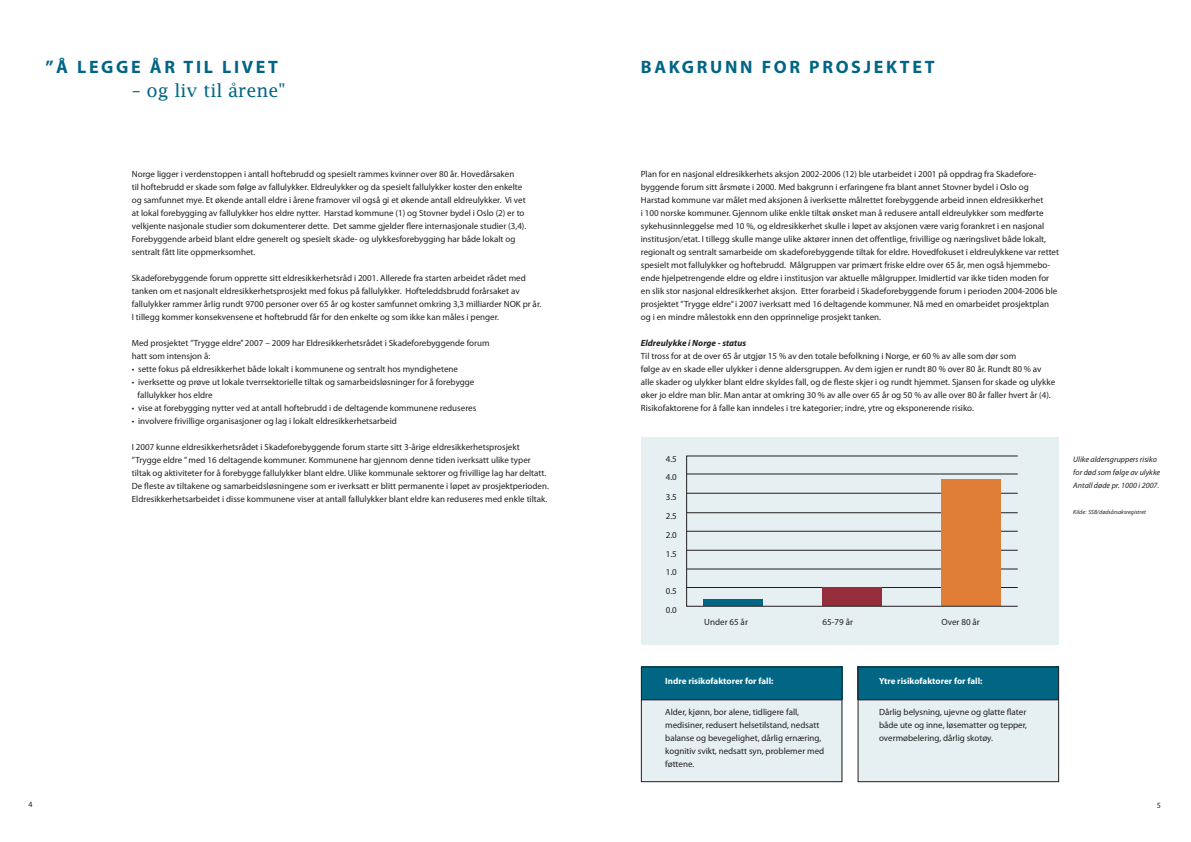
<style>
.page{position:relative;width:1191px;height:842px;background:#fff}
.page>*{position:absolute;margin:0;border:0;box-sizing:border-box;transform-origin:0 0}
.t1{font:700 18px "Myriad";letter-spacing:.15em;color:#016584}
.t2{font:18px "Lucida Fax";color:#016584}
.t3{font:9px/13px "Myriad Pro";color:#231f20}
.t4{font:700 9px "Myriad Pro";color:#fff}
.t5{font:italic 700 9px "Myriad Pro";color:#231f20}
.t6{font:italic 8px "Myriad Pro";color:#231f20}
.t7{font:8px "Myriad Pro";color:#231f20}
.t8{font:italic 6px "Myriad Pro";color:#231f20}
</style>
<div class="page">
<div style="left:641px;top:437px;width:417px;height:207px;background:#e6eff2"></div>
<hr style="left:686px;top:512px;width:331px;height:1px;background:#231f20">
<hr style="left:686px;top:531px;width:331px;height:1px;background:#231f20">
<hr style="left:686px;top:550px;width:331px;height:1px;background:#231f20">
<hr style="left:686px;top:569px;width:331px;height:1px;background:#231f20">
<hr style="left:686px;top:587px;width:331px;height:1px;background:#231f20">
<hr style="left:686px;top:474px;width:331px;height:1px;background:#231f20">
<hr style="left:686px;top:493px;width:331px;height:1px;background:#231f20">
<div style="left:941px;top:479px;width:60px;height:127px;background:#e07e37"></div>
<div style="left:822px;top:587px;width:60px;height:19px;background:#952e3b"></div>
<div style="left:703px;top:600px;width:60px;height:6px;background:#016584"></div>
<div style="left:686px;top:455px;width:332px;height:152px;border:1px solid #231f20"></div>
<div style="left:641px;top:666px;width:201px;height:116px;background:#e6eff2"></div>
<div style="left:641px;top:666px;width:201px;height:34px;background:#016584"></div>
<div style="left:641px;top:667px;width:201px;height:115px;border:1px solid #231f20"></div>
<hr style="left:641px;top:699px;width:200px;height:1px;background:#231f20">
<div style="left:858px;top:666px;width:201px;height:116px;background:#e6eff2"></div>
<div style="left:857px;top:666px;width:202px;height:34px;background:#016584"></div>
<div style="left:857px;top:667px;width:202px;height:115px;border:1px solid #231f20"></div>
<hr style="left:858px;top:699px;width:200px;height:1px;background:#231f20">
<p class="t1" style="left:45px;top:58px;width:234px">”Å LEGGE ÅR TIL LIVET</p>
<p class="t2" style="left:132px;top:80px;width:155px">– og liv til årene"</p>
<p class="t3" style="left:132px;top:167px;width:384px">Norge ligger i verdenstoppen i antall hoftebrudd og spesielt rammes kvinner over 80 år. Hovedårsaken</p>
<p class="t3" style="left:132px;top:180px;width:392px">til hoftebrudd er skade som følge av fallulykker. Eldreulykker og da spesielt fallulykker koster den enkelte</p>
<p class="t3" style="left:132px;top:193px;width:395px">og samfunnet mye. Et økende antall eldre i årene framover vil også gi et økende antall eldreulykker. Vi vet</p>
<p class="t3" style="left:132px;top:206px;width:394px">at lokal forebygging av fallulykker hos eldre nytter. Harstad kommune (1) og Stovner bydel i Oslo (2) er to</p>
<p class="t3" style="left:132px;top:219px;width:396px">velkjente nasjonale studier som dokumenterer dette. Det samme gjelder flere internasjonale studier (3,4).</p>
<p class="t3" style="left:132px;top:232px;width:385px">Forebyggende arbeid blant eldre generelt og spesielt skade- og ulykkesforebygging har både lokalt og</p>
<p class="t3" style="left:132px;top:245px;width:125px">sentralt fått Iite oppmerksomhet.</p>
<p class="t3" style="left:132px;top:271px;width:395px">Skadeforebyggende forum opprette sitt eldresikkerhetsråd i 2001. Allerede fra starten arbeidet rådet med</p>
<p class="t3" style="left:132px;top:284px;width:389px">tanken om et nasjonalt eldresikkerhetsprosjekt med fokus på fallulykker. Hofteleddsbrudd forårsaket av</p>
<p class="t3" style="left:132px;top:297px;width:411px">fallulykker rammer årlig rundt 9700 personer over 65 år og koster samfunnet omkring 3,3 milliarder NOK pr år.</p>
<p class="t3" style="left:132px;top:310px;width:369px">I tillegg kommer konsekvensene et hoftebrudd får for den enkelte og som ikke kan måles i penger.</p>
<p class="t3" style="left:132px;top:336px;width:359px">Med prosjektet ”Trygge eldre” 2007 – 2009 har Eldresikkerhetsrådet i Skadeforebyggende forum</p>
<p class="t3" style="left:132px;top:349px;width:80px">hatt som intensjon å:</p>
<p class="t3" style="left:132px;top:362px;width:328px">• sette fokus på eldresikkerhet både lokalt i kommunene og sentralt hos myndighetene</p>
<p class="t3" style="left:132px;top:375px;width:344px">• iverksette og prøve ut lokale tverrsektorielle tiltak og samarbeidsløsninger for å forebygge</p>
<p class="t3" style="left:138px;top:388px;width:76px">fallulykker hos eldre</p>
<p class="t3" style="left:132px;top:401px;width:346px">• vise at forebygging nytter ved at antall hoftebrudd i de deltagende kommunene reduseres</p>
<p class="t3" style="left:132px;top:414px;width:266px">• involvere frivillige organisasjoner og lag i lokalt eldresikkerhetsarbeid</p>
<p class="t3" style="left:132px;top:440px;width:389px">I 2007 kunne eldresikkerhetsrådet i Skadeforebyggende forum starte sitt 3-årige eldresikkerhetsprosjekt</p>
<p class="t3" style="left:132px;top:453px;width:418px">”Trygge eldre ” med 16 deltagende kommuner. Kommunene har gjennom denne tiden iverksatt ulike typer tiltak og aktiviteter for å forebygge fallulykker blant eldre. Ulike kommunale sektorer og frivillige lag har deltatt.<br>De fleste av tiltakene og samarbeidsløsningene som er iverksatt er blitt permanente i løpet av prosjektperioden.<br>Eldresikkerhetsarbeidet i disse kommunene viser at antall fallulykker blant eldre kan reduseres med enkle tiltak.</p>
<p class="t1" style="left:641px;top:58px;width:295px">BAKGRUNN FOR PROSJEKTET</p>
<p class="t3" style="left:641px;top:167px;width:420px">Plan for en nasjonal eldresikkerhets aksjon 2002-2006 (12) ble utarbeidet i 2001 på oppdrag fra Skadefore&shy;byggende forum sitt årsmøte i 2000. Med bakgrunn i erfaringene fra blant annet Stovner bydel i Oslo og Harstad kommune var målet med aksjonen å iverksette målrettet forebyggende arbeid innen eldresikkerhet<br>i 100 norske kommuner. Gjennom ulike enkle tiltak ønsket man å redusere antall eldreulykker som medførte sykehusinnleggelse med 10 %, og eldresikkerhet skulle i løpet av aksjonen være varig forankret i en nasjonal institusjon/etat. I tillegg skulle mange ulike aktører innen det offentlige, frivillige og næringslivet både lokalt, regionalt og sentralt samarbeide om skadeforebyggende tiltak for eldre. Hovedfokuset i eldreulykkene var rettet spesielt mot fallulykker og hoftebrudd. Målgruppen var primært friske eldre over 65 år, men også hjemmebo&shy;ende hjelpetrengende eldre og eldre i institusjon var aktuelle målgrupper. Imidlertid var ikke tiden moden for en slik stor nasjonal eldresikkerhet aksjon. Etter forarbeid i Skadeforebyggende forum i perioden 2004-2006 ble prosjektet ”Trygge eldre” i 2007 iverksatt med 16 deltagende kommuner. Nå med en omarbeidet prosjektplan og i en mindre målestokk enn den opprinnelige prosjekt tanken.</p>
<p class="t5" style="left:641px;top:337px;width:107px">Eldreulykke i Norge - status</p>
<p class="t3" style="left:641px;top:349px;width:377px">Til tross for at de over 65 år utgjør 15 % av den totale befolkning i Norge, er 60 % av alle som dør som</p>
<p class="t3" style="left:641px;top:362px;width:416px">følge av en skade eller ulykker i denne aldersgruppen. Av dem igjen er rundt 80 % over 80 år. Rundt 80 % av alle skader og ulykker blant eldre skyldes fall, og de fleste skjer i og rundt hjemmet. Sjansen for skade og ulykke øker jo eldre man blir. Man antar at omkring 30 % av alle over 65 år og 50 % av alle over 80 år faller hvert år (4).<br>Risikofaktorene for å falle kan inndeles i tre kategorier; indre, ytre og eksponerende risiko.</p>
<p class="t3" style="left:666px;top:453px;width:13px">4.5</p>
<p class="t3" style="left:666px;top:471px;width:13px">4.0</p>
<p class="t3" style="left:666px;top:487px;width:13px;line-height:19.5px">3.5<br>2.5</p>
<p class="t3" style="left:666px;top:525px;width:13px;line-height:18.7px;text-align:justify">2.0<br>1.5<br>1.0<br>0.5<br>0.0</p>
<p class="t3" style="left:704px;top:616px;width:45px">Under 65 år</p>
<p class="t3" style="left:822px;top:616px;width:32px">65-79 år</p>
<p class="t3" style="left:941px;top:616px;width:40px">Over 80 år</p>
<p class="t6" style="left:1073px;top:455px;width:85px">Ulike aldersgruppers risiko</p>
<p class="t6" style="left:1073px;top:468px;width:88px">for død som følge av ulykke</p>
<p class="t6" style="left:1073px;top:481px;width:87px">Antall døde pr. 1000 i 2007.</p>
<p class="t8" style="left:1073px;top:509px;width:74px">Kilde: SSB/dødsårsaksregistret</p>
<p class="t4" style="left:665px;top:675px;width:110px">Indre risikofaktorer for fall:</p>
<p class="t3" style="left:665px;top:705px;width:135px">Alder, kjønn, bor alene, tidligere fall,</p>
<p class="t3" style="left:665px;top:718px;width:156px">medisiner, redusert helsetilstand, nedsatt</p>
<p class="t3" style="left:665px;top:731px;width:158px">balanse og bevegelighet, dårlig ernæring,</p>
<p class="t3" style="left:665px;top:744px;width:161px">kognitiv svikt, nedsatt syn, problemer med føttene.</p>
<p class="t4" style="left:879px;top:675px;width:105px">Ytre risikofaktorer for fall:</p>
<p class="t3" style="left:879px;top:705px;width:149px">Dårlig belysning, ujevne og glatte flater</p>
<p class="t3" style="left:879px;top:718px;width:150px">både ute og inne, løsematter og tepper,</p>
<p class="t3" style="left:879px;top:731px;width:115px">overmøbelering, dårlig skotøy.</p>
<p class="t7" style="left:28px;top:799px;width:6px">4</p>
<p class="t7" style="left:1156px;top:800px;width:6px">5</p>
</div>
